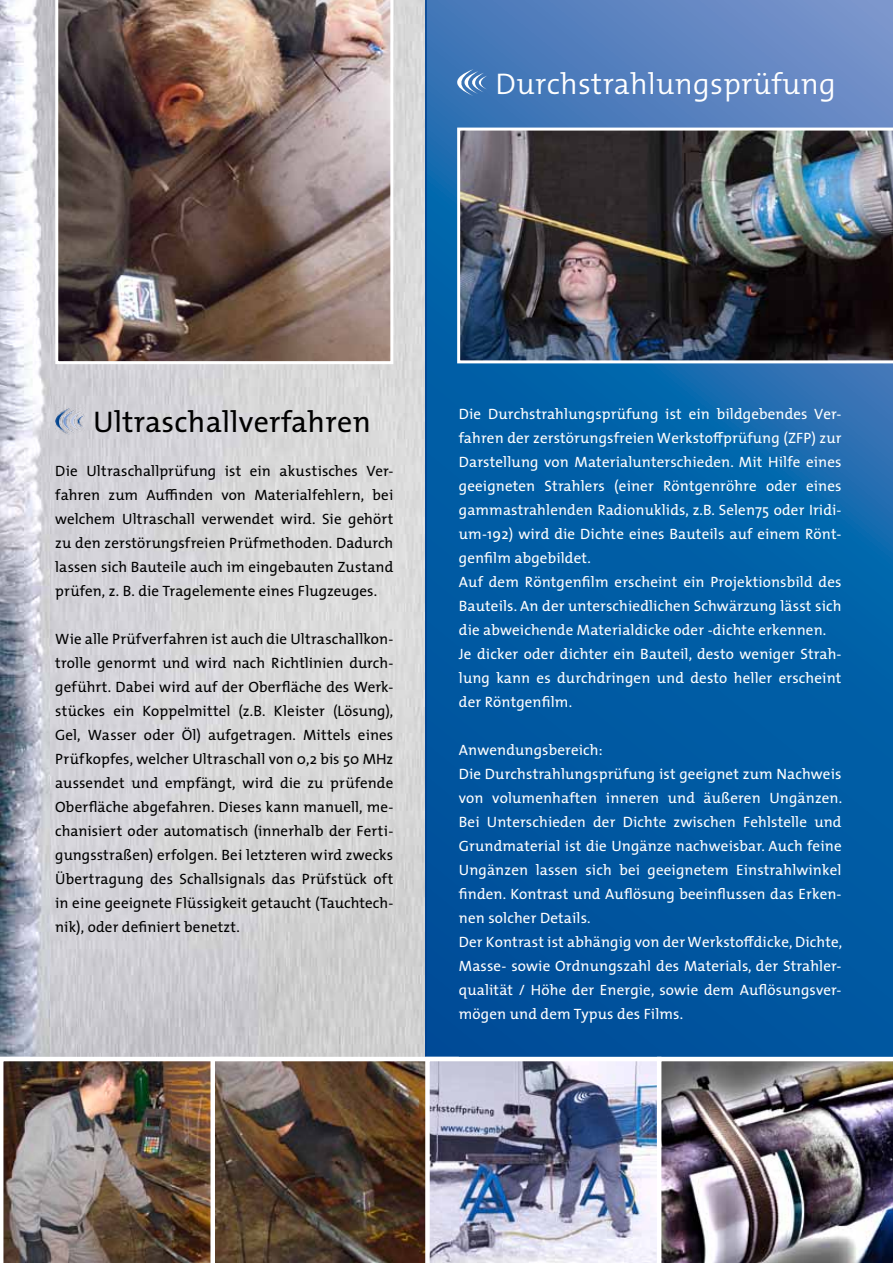
<style>
.page{position:relative;width:893px;height:1263px;background:#fff}
.page>*{position:absolute;margin:0;border:0;box-sizing:border-box;transform-origin:0 0}
.t1{font:300 30px "The Mix 4";letter-spacing:.01em;color:#fff}
.t2{font:30px "The Mix 5";letter-spacing:.01em;color:#000}
.t3{font:15px/24px "The Mix 5";letter-spacing:.01em;color:#fff}
.t4{font:15px/24px "The Mix 5";letter-spacing:.01em;color:#000;text-align:justify}
</style>
<div class="page">
<img style="left:0;top:0;width:425px;height:1057px">
<svg style="left:425px;top:0;width:468px;height:1057px;background:#0f61a8"></svg>
<img style="left:457px;top:128px;width:436px;height:235px">
<img style="left:3px;top:1061px;width:207px;height:202px">
<img style="left:210px;top:1061px;width:215px;height:202px">
<img style="left:425px;top:1061px;width:232px;height:202px">
<img style="left:661px;top:1061px;width:232px;height:202px">
<svg style="left:452px;top:69px;width:35px;height:27px"></svg>
<img style="left:55px;top:0;width:338px;height:364px">
<img style="left:55px;top:408px;width:30px;height:26px">
<h1 class="t1" style="left:496px;top:59px;width:342px">Durchstrahlungsprüfung</h1>
<h1 class="t2" style="left:93px;top:397px;width:279px">Ultraschallverfahren</h1>
<p class="t4" style="left:55px;top:459px;width:340px">Die Ultraschallprüfung ist ein akustisches Ver&shy;fahren zum Auffinden von Materialfehlern, bei welchem Ultraschall verwendet wird. Sie gehört zu den zerstörungsfreien Prüfmethoden. Dadurch lassen sich Bauteile auch im eingebauten Zustand prüfen, z. B. die Tragelemente eines Flugzeuges.</p>
<p class="t4" style="left:55px;top:627px;width:340px">Wie alle Prüfverfahren ist auch die Ultraschallkon&shy;trolle genormt und wird nach Richtlinien durch&shy;geführt. Dabei wird auf der Oberfläche des Werk&shy;stückes ein Koppelmittel (z.B. Kleister (Lösung), Gel, Wasser oder Öl) aufgetragen. Mittels eines Prüfkopfes, welcher Ultraschall von 0,2 bis 50 MHz aussendet und empfängt, wird die zu prüfende Oberfläche abgefahren. Dieses kann manuell, me&shy;chanisiert oder automatisch (innerhalb der Ferti&shy;gungsstraßen) erfolgen. Bei letzteren wird zwecks Übertragung des Schallsignals das Prüfstück oft in eine geeignete Flüssigkeit getaucht (Tauchtech&shy;nik), oder definiert benetzt.</p>
<p class="t3" style="left:459px;top:401px;width:384px">Die Durchstrahlungsprüfung ist ein bildgebendes Ver&shy;fahren der zerstörungsfreien Werkstoffprüfung (ZFP) zur Darstellung von Materialunterschieden. Mit Hilfe eines geeigneten Strahlers (einer Röntgenröhre oder eines gammastrahlenden Radionuklids, z.B. Selen75 oder Iridi&shy;um-192) wird die Dichte eines Bauteils auf einem Rönt&shy;genfilm abgebildet.<br>Auf dem Röntgenfilm erscheint ein Projektionsbild des Bauteils. An der unterschiedlichen Schwärzung lässt sich die abweichende Materialdicke oder -dichte erkennen.<br>Je dicker oder dichter ein Bauteil, desto weniger Strah&shy;lung kann es durchdringen und desto heller erscheint der Röntgenfilm.</p>
<p class="t3" style="left:459px;top:737px;width:385px">Anwendungsbereich:<br>Die Durchstrahlungsprüfung ist geeignet zum Nachweis von volumenhaften inneren und äußeren Ungänzen.<br>Bei Unterschieden der Dichte zwischen Fehlstelle und Grundmaterial ist die Ungänze nachweisbar. Auch feine Ungänzen lassen sich bei geeignetem Einstrahlwinkel finden. Kontrast und Auflösung beeinflussen das Erken&shy;nen solcher Details.<br>Der Kontrast ist abhängig von der Werkstoffdicke, Dichte, Masse- sowie Ordnungszahl des Materials, der Strahler&shy;qualität / Höhe der Energie, sowie dem Auflösungsver&shy;mögen und dem Typus des Films.</p>
</div>
